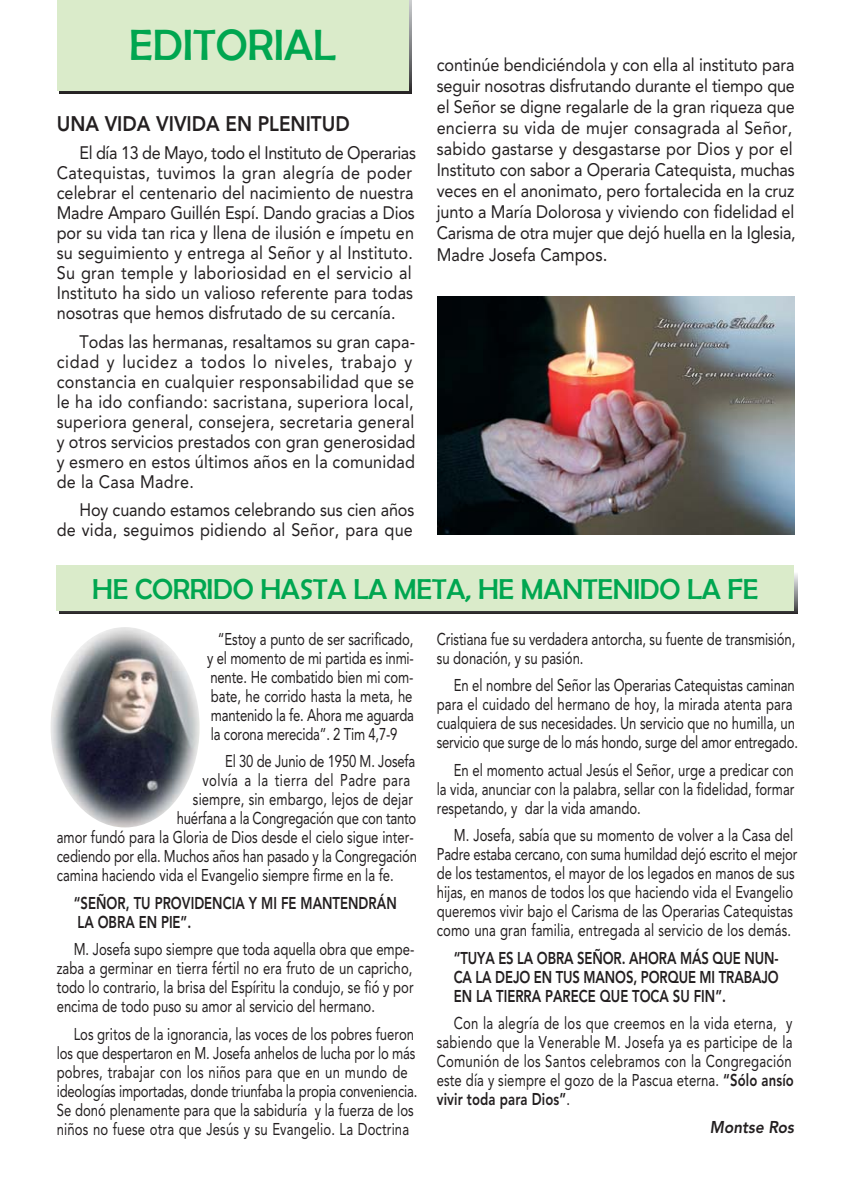
<style>
.page{position:relative;width:849px;height:1190px;background:#fff}
.page>*{position:absolute;margin:0;border:0;box-sizing:border-box;transform-origin:0 0}
.t1{font:44px "Berlin Sans FB";color:#00a650}
.t2{font:29px "Berlin Sans FB";letter-spacing:-.01em;color:#00a650}
.t3{font:800 21px "Avenir";color:#231f20;scale:.9 1}
.t4{font:18px/20px "Avenir";letter-spacing:.005em;color:#231f20;scale:.9 1}
.t5{font:17px/19px "Avenir";color:#231f20;scale:.77 1}
.t6{font:800 17px/19px "Avenir";color:#231f20;scale:.77 1}
.t7{font:17px "Avenir";letter-spacing:.03em;color:#231f20;scale:.77 1}
.t8{font:italic 800 17px "Avenir";color:#231f20;scale:.9 1}
.s1{font-size:19px}
.s2{font-weight:800}
</style>
<div class="page">
<div style="left:60px;top:0;width:351px;height:93px;background:linear-gradient(to right,#daebca,#daebca)"></div>
<div style="left:57px;top:0;width:351px;height:90px;background:#daebca"></div>
<img style="left:437px;top:296px;width:357px;height:238px">
<img style="left:50px;top:627px;width:150px;height:201px;border-radius:50%">
<div style="left:60px;top:568px;width:737px;height:45px;background:linear-gradient(to bottom,#fff,#38393c)"></div>
<div style="left:57px;top:565px;width:737px;height:46px;background:#daebca"></div>
<h1 class="t1" style="left:129px;top:21px;width:208px">EDITORIAL</h1>
<p class="t3" style="left:57px;top:115px;width:327px">UNA VIDA VIVIDA EN PLENITUD</p>
<p class="t4" style="left:57px;top:144px;width:400px;text-indent:23px">El día 13 de Mayo, todo el Instituto de Operarias Catequistas, tuvimos la gran alegría de poder celebrar el centenario del nacimiento de nuestra Madre Amparo Guillén Espí. Dando gracias a Dios por su vida tan rica y llena de ilusión e ímpetu en su seguimiento y entrega al Señor y al Instituto.<br>Su gran temple y laboriosidad en el servicio al Instituto ha sido un valioso referente para todas nosotras que hemos disfrutado de su cercanía.</p>
<p class="t4" style="left:57px;top:333px;width:400px;text-indent:23px">Todas las hermanas, resaltamos su gran capa&shy;cidad y lucidez a todos lo niveles, trabajo y constancia en cualquier responsabilidad que se le ha ido confiando: sacristana, superiora local, superiora general, consejera, secretaria general y otros servicios prestados con gran generosidad y esmero en estos últimos años en la comunidad de la Casa Madre.</p>
<p class="t4" style="left:57px;top:501px;width:399px;text-align:right">Hoy cuando estamos celebrando sus cien años de vida, seguimos pidiendo al Señor, para que</p>
<p class="t4" style="left:437px;top:55px;width:400px;line-height:21.2px">continúe bendiciéndola y con ella al instituto para seguir nosotras disfrutando durante el tiempo que el Señor se digne regalarle de la gran riqueza que encierra su vida de mujer consagrada al Señor, sabido gastarse y desgastarse por Dios y por el Instituto con sabor a Operaria Catequista, muchas veces en el anonimato, pero fortalecida en la cruz junto a María Dolorosa y viviendo con fidelidad el Carisma de otra mujer que dejó huella en la Iglesia, Madre Josefa Ca<span class="s1">mpos.</span></p>
<h2 class="t2" style="left:92px;top:573px;width:667px">HE CORRIDO HASTA LA META, HE MANTENIDO LA FE</h2>
<p class="t5" style="left:207px;top:631px;width:270px;text-align:justify;text-indent:11px">“Estoy a punto de ser sacrificado, y el momento de mi partida es inmi&shy;nente. He combatido bien mi com&shy;bate, he corrido hasta la meta, he mantenido la fe. Ahora me aguarda la corona merecida”. 2 Tim 4,7-9</p>
<p class="t5" style="left:225px;top:753px;width:248px">El 30 de Junio de 1950 M. Josefa</p>
<p class="t7" style="left:202px;top:773px;width:271px">volvía a la tierra del Padre para</p>
<p class="t5" style="left:193px;top:791px;width:287px">siempre, sin embargo, lejos de dejar</p>
<p class="t5" style="left:177px;top:810px;width:312px">huérfana a la Congregación que con tanto</p>
<p class="t5" style="left:57px;top:829px;width:465px">amor fundó para la Gloria de Dios desde el cielo sigue inter-</p>
<p class="t5" style="left:57px;top:848px;width:469px">cediendo por ella. Muchos años han pasado y la Congregación</p>
<p class="t5" style="left:57px;top:867px;width:439px">camina haciendo vida el Evangelio siempre firme en la fe.</p>
<p class="t6" style="left:74px;top:895px;width:421px">“SEÑOR, TU PROVIDENCIA Y MI FE MANTENDRÁN<br>LA OBRA EN PIE”.</p>
<p class="t5" style="left:57px;top:941px;width:466px;text-align:justify;text-indent:17px">M. Josefa supo siempre que toda aquella obra que empe&shy;zaba a germinar en tierra fértil no era fruto de un capricho, todo lo contrario, la brisa del Espíritu la condujo, se fió y por encima de todo puso su amor al servicio del hermano.</p>
<p class="t5" style="left:57px;top:1026px;width:470px;text-indent:17px">Los gritos de la ignorancia, las voces de los pobres fueron los que despertaron en M. Josefa anhelos de lucha por lo más pobres, trabajar con los niños para que en un mundo de ideologías importadas, donde triunfaba la propia conveniencia.<br>Se donó plenamente para que la sabiduría y la fuerza de los niños no fuese otra que Jesús y su Evangelio. La Doctrina</p>
<p class="t5" style="left:437px;top:631px;width:467px">Cristiana fue su verdadera antorcha, su fuente de transmisión, su donación, y su pasión.</p>
<p class="t5" style="left:437px;top:677px;width:470px;text-indent:17px">En el nombre del Señor las Operarias Catequistas caminan para el cuidado del hermano de hoy, la mirada atenta para cualquiera de sus necesidades. Un servicio que no humilla, un servicio que surge de lo más hondo, surge del amor entregado.</p>
<p class="t5" style="left:437px;top:762px;width:466px;text-align:justify;text-indent:17px">En el momento actual Jesús el Señor, urge a predicar con la vida, anunciar con la palabra, sellar con la fidelidad, formar respetando, y dar la vida amando.</p>
<p class="t5" style="left:437px;top:827px;width:470px;text-indent:17px">M. Josefa, sabía que su momento de volver a la Casa del Padre estaba cercano, con suma humildad dejó escrito el mejor de los testamentos, el mayor de los legados en manos de sus hijas, en manos de todos los que haciendo vida el Evangelio queremos vivir bajo el Carisma de las Operarias Catequistas como una gran familia, entregada al servicio de los demás.</p>
<p class="t6" style="left:454px;top:950px;width:423px;text-align:justify">“TUYA ES LA OBRA SEÑOR. AHORA MÁS QUE NUN-CA LA DEJO EN TUS MANOS, PORQUE MI TRABAJO EN LA TIERRA PARECE QUE TOCA SU FIN”.</p>
<p class="t5" style="left:437px;top:1015px;width:465px;text-indent:17px">Con la alegría de los que creemos en la vida eterna, y sabiendo que la Venerable M. Josefa ya es participe de la Comunión de los Santos celebramos con la Congregación este día y siempre el gozo de la Pascua eterna. <span class="s2">“Sólo ansío vivir toda para Dios”</span>.</p>
<p class="t8" style="left:710px;top:1120px;width:95px">Montse Ros</p>
</div>
